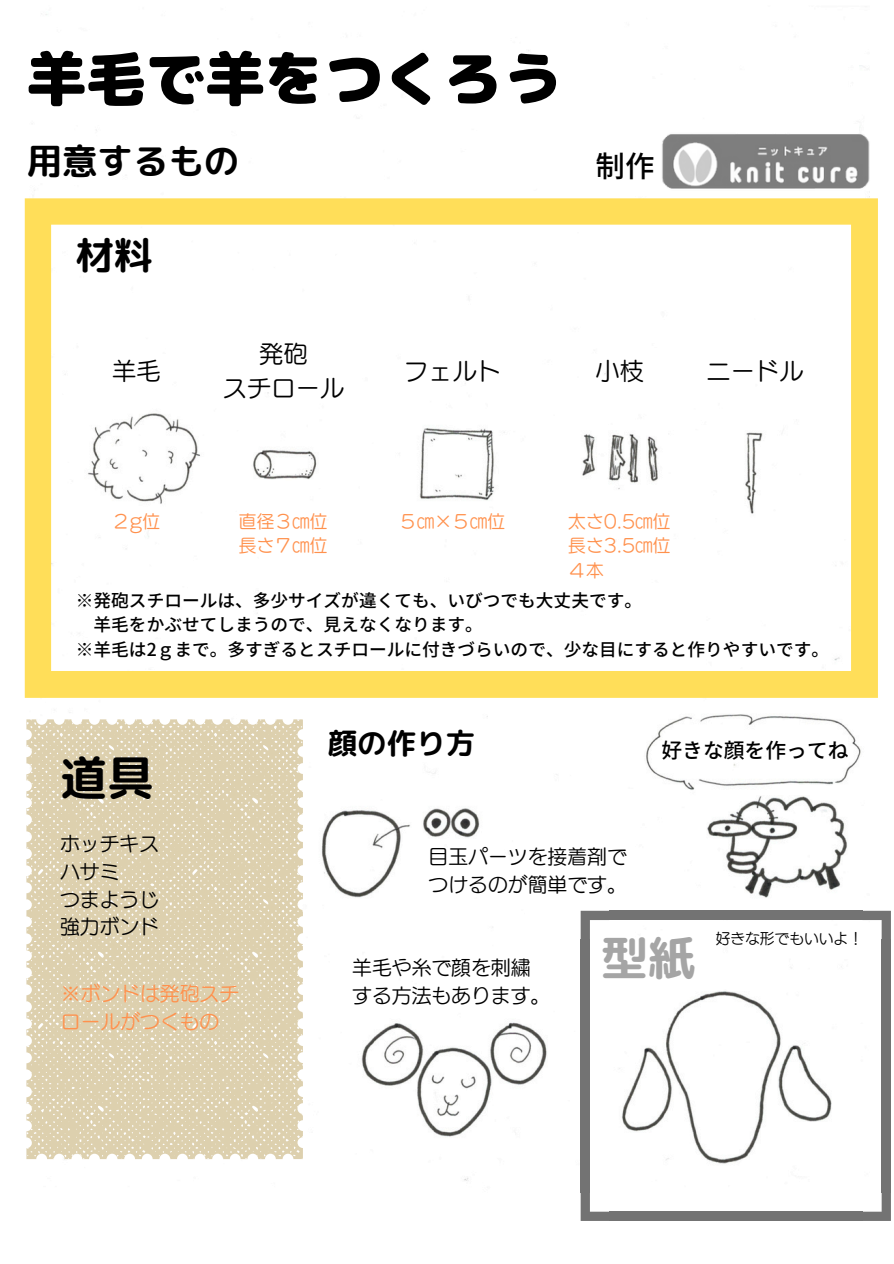
<style>
.page{position:relative;width:894px;height:1264px;background:#fff}
.page>*{position:absolute;margin:0;border:0;box-sizing:border-box;transform-origin:0 0}
.t1{font:59.55px "rounded mplus 1 p black";color:#000}
.t2{font:47.1px "rounded mplus 1 p bold";color:#000}
.t3{font:47.1px "rounded mplus 1 p bold";color:#a5a5a5}
.t4{font:38.25px "rounded mplus 1 p bold";color:#000}
.t5{font:35.4px "rounded mplus 1 p bold";color:#000}
.t6{font:29.4px "rounded mplus 1 p bold";color:#000}
.t7{font:500 29.4px "Noto Sans JP";color:#000}
.t8{font:24.3px/33.8px "Canva UD Marugo Large Pr 6 N M";color:#000;text-align:center}
.t9{font:500 20.7px "Noto Sans JP";color:#000}
.t10{font:19.8px/27.6px "Canva UD Marugo Large Pr 6 N M";color:#000}
.t11{font:19.8px/27.6px "Canva UD Marugo Large Pr 6 N M";color:#ff914d}
.t12{font:500 17.7px "Noto Sans JP";color:#000}
.t13{font:17.7px "Canva UD Marugo Large Pr 6 N M";color:#ff914d}
.t14{font:14.7px "Canva UD Marugo Large Pr 6 N M";color:#000}
</style>
<div class="page">
<img style="left:34px;top:14px;width:827px;height:1178px">
<svg style="left:25px;top:198px;width:852px;height:500px"></svg>
<svg style="left:26px;top:719px;width:277px;height:440px;background:#e0d4b5"></svg>
<div style="left:881px;top:939px;width:9px;height:253px;background:#737373"></div>
<div style="left:580px;top:939px;width:9px;height:253px;background:#737373"></div>
<div style="left:609px;top:910px;width:253px;height:10px;background:#737373"></div>
<div style="left:609px;top:1211px;width:253px;height:9px;background:#737373"></div>
<svg style="left:862px;top:910px;width:28px;height:29px"></svg>
<svg style="left:580px;top:910px;width:29px;height:29px"></svg>
<svg style="left:862px;top:1192px;width:28px;height:28px"></svg>
<svg style="left:580px;top:1192px;width:29px;height:28px"></svg>
<img style="left:626px;top:16px;width:252px;height:273px">
<p class="t1" style="left:27px;top:36px;width:537px">羊毛で羊をつくろう</p>
<h4 class="t5" style="left:27px;top:136px;width:214px">用意するもの</h4>
<h5 class="t4" style="left:76px;top:228px;width:78px">材料</h5>
<p class="t7" style="left:595px;top:143px;width:60px">制作</p>
<h6 class="t8" style="left:112px;top:354px;width:48px">羊毛</h6>
<h6 class="t8" style="left:223px;top:337px;width:123px">発砲<br>スチロール</h6>
<h6 class="t13" style="left:112px;top:512px;width:49px">２g位</h6>
<p class="t13" style="left:239px;top:512px;width:90px">直径３㎝位</p>
<h1 class="t13" style="left:239px;top:536px;width:90px">長さ７㎝位</h1>
<h4 class="t8" style="left:404px;top:354px;width:98px">フェルト</h4>
<h6 class="t8" style="left:595px;top:354px;width:50px">小枝</h6>
<h6 class="t8" style="left:706px;top:354px;width:98px">ニードル</h6>
<h3 class="t13" style="left:399px;top:512px;width:108px">５㎝×５㎝位</h3>
<h5 class="t13" style="left:568px;top:512px;width:104px">太さ0.5㎝位</h5>
<h5 class="t13" style="left:568px;top:536px;width:104px">長さ3.5㎝位</h5>
<h5 class="t13" style="left:568px;top:561px;width:37px">４本</h5>
<p class="t12" style="left:76px;top:586px;width:567px">※発砲スチロールは、多少サイズが違くても、いびつでも大丈夫です。</p>
<p class="t12" style="left:94px;top:611px;width:390px">羊毛をかぶせてしまうので、見えなくなります。</p>
<p class="t12" style="left:76px;top:635px;width:754px">※羊毛は2ｇまで。多すぎるとスチロールに付きづらいので、少な目にすると作りやすいです。</p>
<h5 class="t2" style="left:60px;top:744px;width:96px">道具</h5>
<p class="t10" style="left:60px;top:830px;width:101px">ホッチキスハサミ<br>つまようじ強力ボンド</p>
<p class="t11" style="left:61px;top:979px;width:180px">※ボンドは発砲スチロールがつくもの</p>
<p class="t6" style="left:328px;top:722px;width:149px">顔の作り方</p>
<p class="t10" style="left:428px;top:842px;width:200px">目玉パーツを接着剤でつけるのが簡単です。</p>
<h2 class="t9" style="left:661px;top:733px;width:188px">好きな顔を作ってね</h2>
<p class="t10" style="left:352px;top:954px;width:200px">羊毛や糸で顔を刺繍する方法もあります。</p>
<p class="t3" style="left:600px;top:924px;width:96px">型紙</p>
<p class="t14" style="left:715px;top:930px;width:149px">好きな形でもいいよ！</p>
</div>
